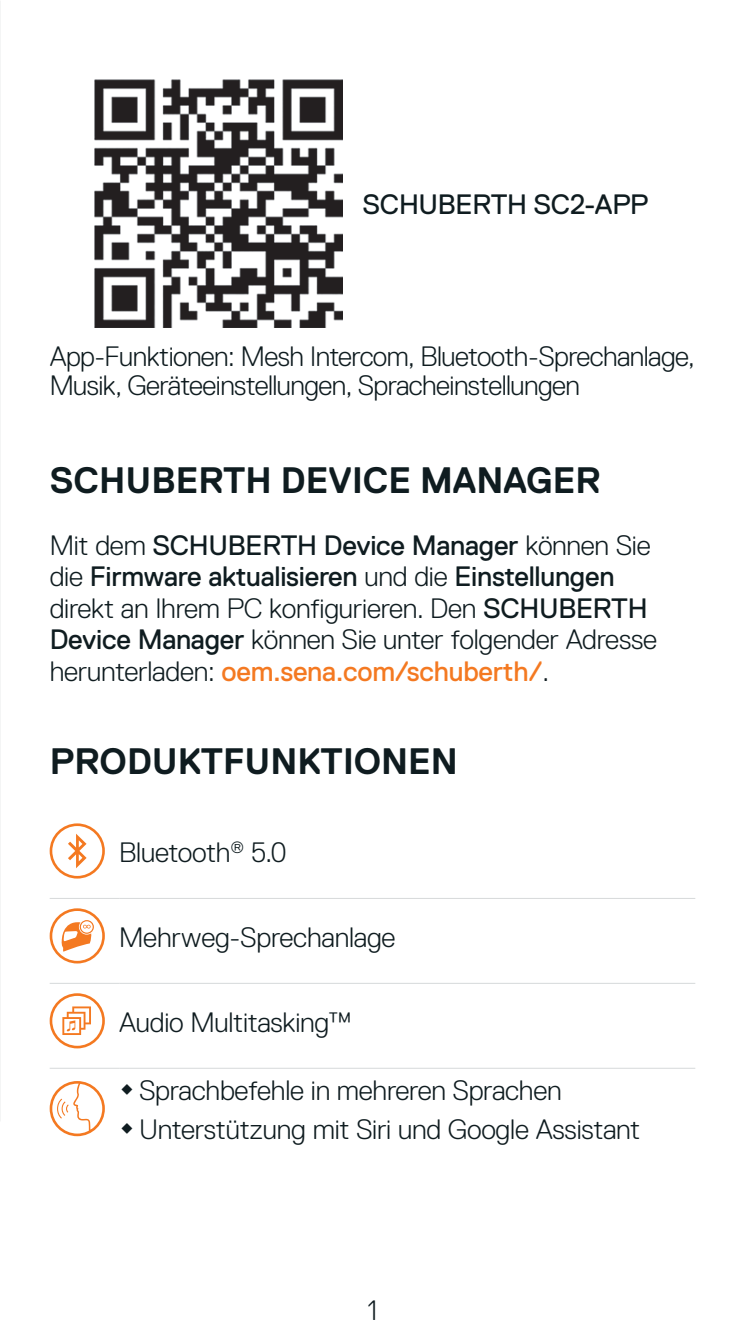
<style>
.page{position:relative;width:745px;height:1340px;background:#fff}
.page>*{position:absolute;margin:0;border:0;box-sizing:border-box;transform-origin:0 0}
.t1{font:700 36.75px "Replica Pro";color:#0f1c20}
.t2{font:300 28px/31.5px "Replica Pro";letter-spacing:-.01em;color:#0f1c20}
.t3{font:28px "Replica Pro";letter-spacing:-.01em;color:#0f1c20}
.s1{font-weight:400}
.s2{font-weight:400;color:#f47921}
.s3{font-weight:700;font-size:33.6px}
</style>
<div class="page">
<img style="left:94px;top:79px;width:248px;height:248px">
<hr style="left:50px;top:897px;width:69px;height:2px;background:#d6d9da">
<hr style="left:119px;top:897px;width:575px;height:2px;background:#d6d9da">
<hr style="left:50px;top:982px;width:69px;height:1px;background:#d6d9da">
<hr style="left:119px;top:982px;width:575px;height:1px;background:#d6d9da">
<hr style="left:50px;top:1067px;width:69px;height:1px;background:#d6d9da">
<hr style="left:119px;top:1067px;width:575px;height:1px;background:#d6d9da">
<svg style="left:50px;top:823px;width:55px;height:55px"></svg>
<svg style="left:50px;top:908px;width:55px;height:55px"></svg>
<svg style="left:50px;top:993px;width:55px;height:55px"></svg>
<svg style="left:50px;top:1081px;width:55px;height:55px"></svg>
<p class="t3" style="left:362px;top:189px;width:287px">SCHUBERTH SC2-APP</p>
<p class="t2" style="left:50px;top:342px;width:646px;line-height:29.1px">App-Funktionen: Mesh Intercom, Bluetooth-Sprechanlage,<br>Musik, Geräteeinstellungen, Spracheinstellungen</p>
<h1 class="t1" style="left:50px;top:460px;width:552px">SCHUBERTH DEVICE MANAGER</h1>
<p class="t2" style="left:50px;top:529px;width:608px">Mit dem <span class="s1">SCHUBERTH Device Manager</span> können Sie die <span class="s1">Firmware aktualisieren</span> und die <span class="s1">Einstellungen </span>direkt an Ihrem PC konfigurieren. Den <span class="s1">SCHUBERTH Device Manager</span> können Sie unter folgender Adresse herunterladen: <span class="s2">oem.sena.com/schuberth/</span>.</p>
<h1 class="t1" style="left:50px;top:740px;width:409px">PRODUKTFUNKTIONEN</h1>
<p class="t2" style="left:119px;top:836px;width:169px">Bluetooth<sup>®</sup> 5.0</p>
<p class="t2" style="left:119px;top:921px;width:278px">Mehrweg-Sprechanlage</p>
<p class="t2" style="left:119px;top:1006px;width:234px">Audio Multitasking™</p>
<p class="t2" style="left:119px;top:1074px;width:444px"><span class="s3">•</span>Sprachbefehle in mehreren Sprachen</p>
<p class="t2" style="left:119px;top:1113px;width:522px"><span class="s3">•</span>Unterstützung mit Siri und Google Assistant</p>
<p class="t2" style="left:367px;top:1294px;width:11px">1</p>
</div>
